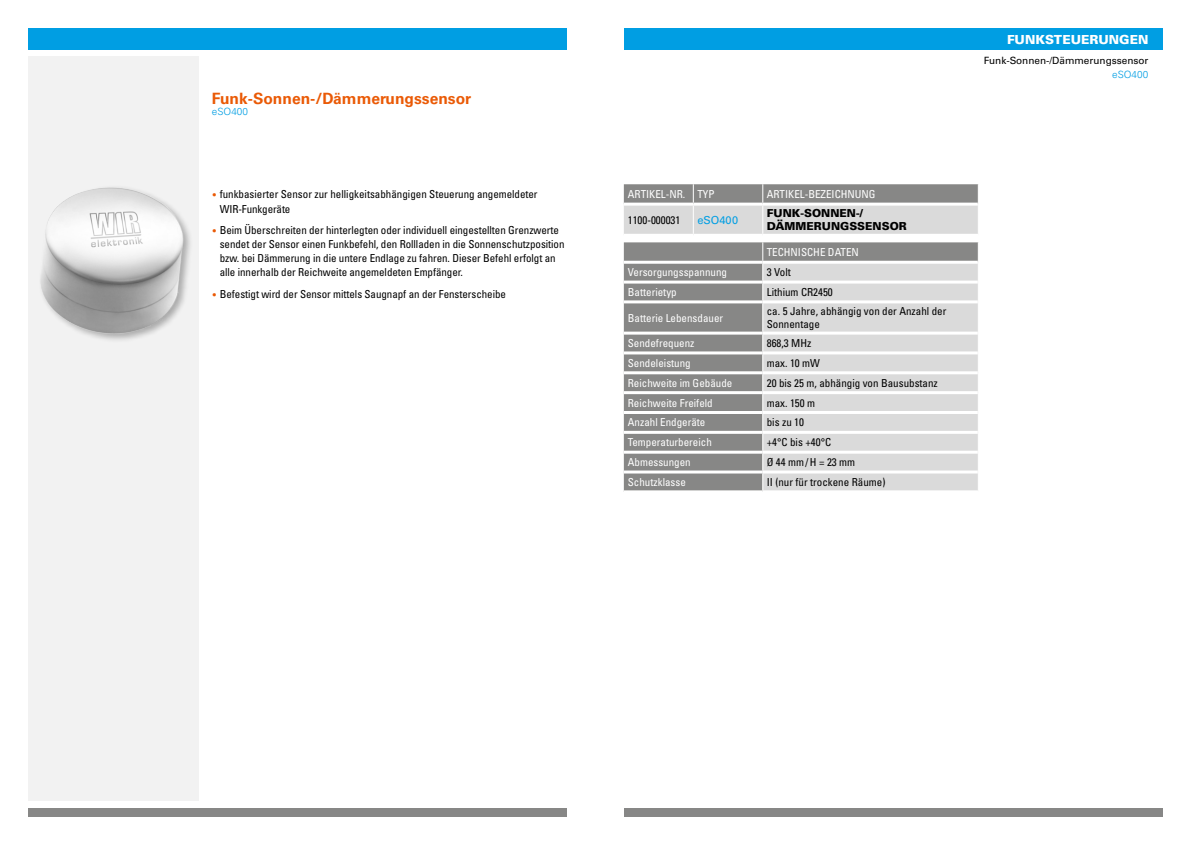
<style>
.page{position:relative;width:1191px;height:842px;background:#fff}
.page>*{position:absolute;margin:0;border:0;box-sizing:border-box;transform-origin:0 0}
.t1{font:700 15.6px "Univers LT Std";color:#ea5a06}
.t2{font:900 12.5px "Univers LT Std";color:#fff}
.t3{font:condensed 11px/14.2px "Univers LT Std";letter-spacing:-.005em;color:#000}
.t4{font:condensed 11px "Univers LT Std";color:#fff}
.t5{font:900 11px/13.2px "Univers LT Std";color:#000}
.t6{font:11px "Univers LT Std";color:#009ee3}
.t7{font:10px "Univers LT Std";color:#000}
.t8{font:300 10px "Univers LT Std";color:#009ee3}
.s1{font-stretch:normal;font-size:9px;color:#ea5a06}
</style>
<div class="page">
<div style="left:28px;top:808px;width:539px;height:8px;background:#878786"></div>
<div style="left:28px;top:28px;width:539px;height:22px;background:#009ee3"></div>
<div style="left:28px;top:57px;width:170px;height:744px;background:#f2f2f2"></div>
<img style="left:40px;top:170px;width:159px;height:178px">
<div style="left:624px;top:808px;width:538px;height:8px;background:#878786"></div>
<div style="left:624px;top:28px;width:538px;height:22px;background:#009ee3"></div>
<div style="left:624px;top:242px;width:353px;height:248px;background:#878786"></div>
<div style="left:763px;top:264px;width:214px;height:226px;background:#dadada"></div>
<svg style="left:977px;top:242px;width:1px;height:59px"></svg>
<svg style="left:762px;top:242px;width:1px;height:248px"></svg>
<svg style="left:977px;top:334px;width:1px;height:156px"></svg>
<hr style="left:624px;top:261px;width:139px;height:3px;background:#fff">
<hr style="left:763px;top:261px;width:214px;height:3px;background:#fff">
<hr style="left:624px;top:281px;width:139px;height:3px;background:#fff">
<hr style="left:763px;top:281px;width:214px;height:3px;background:#fff">
<hr style="left:624px;top:300px;width:139px;height:3px;background:#fff">
<hr style="left:763px;top:300px;width:214px;height:3px;background:#fff">
<hr style="left:624px;top:332px;width:139px;height:3px;background:#fff">
<hr style="left:763px;top:332px;width:214px;height:3px;background:#fff">
<hr style="left:624px;top:351px;width:139px;height:3px;background:#fff">
<hr style="left:763px;top:351px;width:214px;height:3px;background:#fff">
<hr style="left:624px;top:371px;width:139px;height:3px;background:#fff">
<hr style="left:763px;top:371px;width:214px;height:3px;background:#fff">
<hr style="left:624px;top:391px;width:139px;height:3px;background:#fff">
<hr style="left:763px;top:391px;width:214px;height:3px;background:#fff">
<hr style="left:624px;top:411px;width:139px;height:3px;background:#fff">
<hr style="left:763px;top:411px;width:214px;height:3px;background:#fff">
<hr style="left:624px;top:431px;width:139px;height:3px;background:#fff">
<hr style="left:763px;top:431px;width:214px;height:3px;background:#fff">
<hr style="left:624px;top:451px;width:139px;height:3px;background:#fff">
<hr style="left:763px;top:451px;width:214px;height:3px;background:#fff">
<hr style="left:624px;top:470px;width:139px;height:3px;background:#fff">
<hr style="left:763px;top:470px;width:214px;height:3px;background:#fff">
<svg style="left:624px;top:184px;width:354px;height:50px;background:#bababa"></svg>
<hr style="left:977px;top:204px;width:1px;height:30px;background:#fff">
<hr style="left:624px;top:203px;width:69px;height:3px;background:#fff">
<hr style="left:693px;top:203px;width:70px;height:3px;background:#fff">
<hr style="left:763px;top:203px;width:214px;height:3px;background:#fff">
<h1 class="t1" style="left:212px;top:89px;width:261px">Funk-Sonnen-/Dämmerungssensor</h1>
<p class="t8" style="left:212px;top:106px;width:38px">eSO400</p>
<p class="t3" style="left:220px;top:187px;width:319px;text-indent:-7px"><span class="s1">•</span> funkbasierter Sensor zur helligkeitsabhängigen Steuerung angemeldeter<br>WIR-Funkgeräte</p>
<p class="t3" style="left:220px;top:223px;width:346px;text-indent:-7px"><span class="s1">•</span> Beim Überschreiten der hinterlegten oder individuell eingestellten Grenzwerte sendet der Sensor einen Funkbefehl, den Rollladen in die Sonnenschutzposition bzw. bei Dämmerung in die untere Endlage zu fahren. Dieser Befehl erfolgt an alle innerhalb der Reichweite angemeldeten Empfänger.</p>
<p class="t3" style="left:213px;top:286px;width:295px"><span class="s1">•</span> Befestigt wird der Sensor mittels Saugnapf an der Fensterscheibe</p>
<p class="t2" style="left:1007px;top:31px;width:143px">FUNKSTEUERUNGEN</p>
<p class="t7" style="left:983px;top:54px;width:166px">Funk-Sonnen-/Dämmerungssensor</p>
<p class="t8" style="left:1112px;top:68px;width:38px">eSO400</p>
<p class="t4" style="left:628px;top:187px;width:88px">ARTIKEL-NR. TYP</p>
<p class="t4" style="left:767px;top:187px;width:110px">ARTIKEL-BEZEICHNUNG</p>
<p class="t3" style="left:628px;top:212px;width:54px">1100-000031</p>
<p class="t6" style="left:697px;top:213px;width:42px">eSO400</p>
<p class="t5" style="left:767px;top:206px;width:141px">FUNK-SONNEN-/<br>DÄMMERUNGSSENSOR</p>
<p class="t4" style="left:767px;top:245px;width:94px">TECHNISCHE DATEN</p>
<p class="t4" style="left:628px;top:265px;width:101px">Versorgungsspannung</p>
<p class="t3" style="left:767px;top:265px;width:26px">3 Volt</p>
<p class="t4" style="left:628px;top:285px;width:50px">Batterietyp</p>
<p class="t3" style="left:767px;top:285px;width:67px">Lithium CR2450</p>
<p class="t4" style="left:628px;top:311px;width:97px">Batterie Lebensdauer</p>
<p class="t3" style="left:767px;top:304px;width:181px;line-height:13.2px">ca. 5 Jahre, abhängig von der Anzahl der<br>Sonnentage</p>
<p class="t4" style="left:628px;top:336px;width:68px">Sendefrequenz</p>
<p class="t3" style="left:767px;top:336px;width:46px">868,3 MHz</p>
<p class="t4" style="left:628px;top:356px;width:64px">Sendeleistung</p>
<p class="t3" style="left:767px;top:356px;width:55px">max. 10 mW</p>
<p class="t4" style="left:628px;top:376px;width:106px">Reichweite im Gebäude</p>
<p class="t3" style="left:767px;top:375px;width:173px">20 bis 25 m, abhängig von Bausubstanz</p>
<p class="t4" style="left:628px;top:396px;width:86px">Reichweite Freifeld</p>
<p class="t3" style="left:767px;top:395px;width:50px">max. 150 m</p>
<p class="t4" style="left:628px;top:415px;width:79px">Anzahl Endgeräte</p>
<p class="t3" style="left:767px;top:415px;width:39px">bis zu 10</p>
<p class="t4" style="left:628px;top:435px;width:86px">Temperaturbereich</p>
<p class="t3" style="left:767px;top:435px;width:66px">+4°C bis +40°C</p>
<p class="t4" style="left:628px;top:455px;width:64px">Abmessungen</p>
<p class="t3" style="left:767px;top:455px;width:90px">Ø 44 mm/H = 23 mm</p>
<p class="t4" style="left:628px;top:475px;width:60px">Schutzklasse</p>
<p class="t3" style="left:767px;top:475px;width:120px">II (nur für trockene Räume)</p>
</div>
